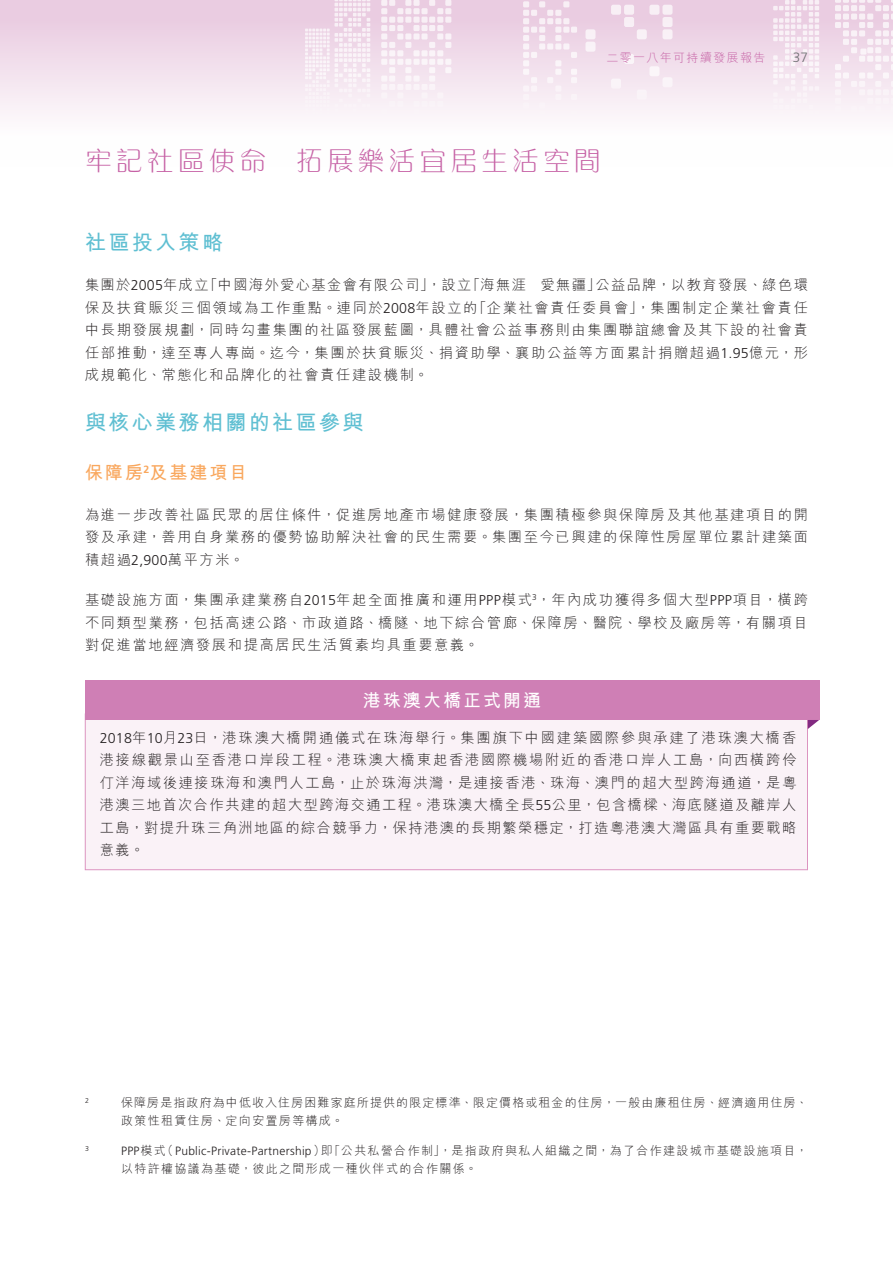
<style>
.page{position:relative;width:893px;height:1263px;background:#fff}
.page>*{position:absolute;margin:0;border:0;box-sizing:border-box;transform-origin:0 0}
.t1{font:300 27px "M Gentle HK";letter-spacing:.145em;color:#c661a5}
._03_H1{font:700 21px "M Hei HK";letter-spacing:.115em;color:#5fbfd2}
._04___H2{font:700 18px "M Hei HK";letter-spacing:.115em;color:#f9a75d}
.t2{font:700 18px "M Hei HK";letter-spacing:.115em;color:#fff}
._01_Body_Text{font:300 14.25px/22.5px "M Hei HK";letter-spacing:.115em;color:#231f20;text-align:justify}
._11_P0{font:300 14.25px/22.5px "M Hei HK";letter-spacing:.1em;color:#231f20;text-align:justify}
.t3{font:300 13.5px "Frutiger LT Std";color:#6c6d70}
._02_Note_Text{font:300 12px/18px "M Hei HK";letter-spacing:.115em;color:#231f20}
._02_Note_Text-2{font:300 12px/18px "M Hei HK";letter-spacing:.09em;color:#231f20}
.t4{font:300 12px "M Hei HK";letter-spacing:.115em;color:#c661a5}
._02_Note_Text-3{font:300 7.05px "Frutiger LT Std";color:#231f20}
.s1{font-family:"Frutiger LT Std"}
</style>
<div class="page">
<div style="left:0;top:0;width:893px;height:167px;background:linear-gradient(to bottom,#e8c8df,#fff)"></div>
<svg style="left:309px;top:124px;width:29px;height:9px"></svg>
<svg style="left:357px;top:0;width:13px;height:107px"></svg>
<svg style="left:348px;top:114px;width:22px;height:14px"></svg>
<svg style="left:773px;top:0;width:46px;height:133px"></svg>
<div style="left:835px;top:72px;width:6px;height:7px;background:#fbf6f9"></div>
<div style="left:843px;top:72px;width:6px;height:7px;background:#fbf6f9"></div>
<div style="left:859px;top:72px;width:6px;height:7px;background:#fbf6f9"></div>
<div style="left:867px;top:72px;width:6px;height:7px;background:#fbf6f9"></div>
<div style="left:883px;top:72px;width:6px;height:7px;background:#fbf6f9"></div>
<svg style="left:835px;top:0;width:58px;height:70px"></svg>
<svg style="left:835px;top:81px;width:58px;height:52px"></svg>
<div style="left:523px;top:43px;width:6px;height:7px;background:#f9f3f8"></div>
<div style="left:539px;top:43px;width:6px;height:7px;background:#f9f3f8"></div>
<div style="left:547px;top:43px;width:6px;height:7px;background:#f9f3f8"></div>
<div style="left:555px;top:43px;width:6px;height:7px;background:#f9f3f8"></div>
<svg style="left:523px;top:1px;width:54px;height:40px"></svg>
<div style="left:563px;top:43px;width:6px;height:7px;background:#f9f3f8"></div>
<svg style="left:523px;top:52px;width:54px;height:81px"></svg>
<div style="left:381px;top:33px;width:6px;height:7px;background:#f9f1f7"></div>
<div style="left:397px;top:33px;width:6px;height:7px;background:#f9f1f7"></div>
<svg style="left:381px;top:0;width:30px;height:31px"></svg>
<div style="left:405px;top:33px;width:6px;height:7px;background:#f9f1f7"></div>
<svg style="left:381px;top:42px;width:30px;height:82px"></svg>
<div style="left:413px;top:0;width:7px;height:6px;background:#f8eff5"></div>
<div style="left:413px;top:8px;width:7px;height:6px;background:#f8eff5"></div>
<div style="left:413px;top:17px;width:7px;height:6px;background:#f8eff5"></div>
<div style="left:413px;top:25px;width:7px;height:6px;background:#f8f0f6"></div>
<div style="left:413px;top:33px;width:7px;height:7px;background:#f9f1f7"></div>
<div style="left:413px;top:50px;width:7px;height:6px;background:#faf3f8"></div>
<div style="left:413px;top:59px;width:7px;height:6px;background:#faf5f8"></div>
<div style="left:413px;top:76px;width:7px;height:6px;background:#faf5f9"></div>
<div style="left:413px;top:84px;width:7px;height:6px;background:#faf3f8"></div>
<div style="left:413px;top:101px;width:7px;height:6px;background:#f9f3f8"></div>
<div style="left:413px;top:109px;width:7px;height:6px;background:#faf4f8"></div>
<div style="left:437px;top:33px;width:6px;height:7px;background:#f9f1f7"></div>
<svg style="left:429px;top:118px;width:14px;height:6px"></svg>
<svg style="left:429px;top:0;width:22px;height:31px"></svg>
<div style="left:445px;top:33px;width:6px;height:7px;background:#f9f1f7"></div>
<svg style="left:429px;top:42px;width:22px;height:65px"></svg>
<div style="left:421px;top:8px;width:7px;height:6px;background:#f8eff5"></div>
<div style="left:421px;top:17px;width:7px;height:6px;background:#f8eff5"></div>
<div style="left:421px;top:25px;width:7px;height:6px;background:#f8f0f6"></div>
<div style="left:421px;top:33px;width:7px;height:7px;background:#f9f1f7"></div>
<div style="left:421px;top:50px;width:7px;height:6px;background:#faf3f8"></div>
<div style="left:421px;top:59px;width:7px;height:6px;background:#faf5f8"></div>
<div style="left:421px;top:84px;width:7px;height:6px;background:#faf3f8"></div>
<div style="left:421px;top:92px;width:7px;height:6px;background:#f9f3f7"></div>
<div style="left:421px;top:101px;width:7px;height:6px;background:#f9f3f8"></div>
<div style="left:662px;top:5px;width:10px;height:10px;background:#f8eff5;border-radius:2px"></div>
<div style="left:662px;top:17px;width:10px;height:10px;background:#f8eff5;border-radius:2px"></div>
<div style="left:662px;top:29px;width:10px;height:10px;background:#f9f1f6;border-radius:2px"></div>
<div style="left:649px;top:5px;width:10px;height:10px;background:#f8eff5;border-radius:2px"></div>
<div style="left:649px;top:66px;width:10px;height:10px;background:#fbf6f9;border-radius:2px"></div>
<div style="left:637px;top:29px;width:10px;height:10px;background:#f9f1f6;border-radius:2px"></div>
<div style="left:662px;top:77px;width:10px;height:10px;background:#faf4f8;border-radius:2px"></div>
<div style="left:662px;top:114px;width:10px;height:10px;background:#fbf6f9;border-radius:2px"></div>
<div style="left:637px;top:90px;width:10px;height:10px;background:#f9f3f7;border-radius:2px"></div>
<div style="left:624px;top:5px;width:10px;height:10px;background:#f8eff5;border-radius:2px"></div>
<div style="left:624px;top:17px;width:10px;height:10px;background:#f8eff5;border-radius:2px"></div>
<div style="left:624px;top:54px;width:10px;height:10px;background:#faf4f8;border-radius:2px"></div>
<div style="left:611px;top:5px;width:10px;height:10px;background:#f8eff5;border-radius:2px"></div>
<div style="left:611px;top:79px;width:10px;height:10px;background:#faf4f8;border-radius:2px"></div>
<div style="left:585px;top:29px;width:10px;height:10px;background:#f9f1f6;border-radius:2px"></div>
<div style="left:585px;top:42px;width:10px;height:10px;background:#f9f3f8;border-radius:2px"></div>
<div style="left:624px;top:114px;width:10px;height:10px;background:#fbf6f9;border-radius:2px"></div>
<svg style="left:611px;top:127px;width:10px;height:6px"></svg>
<svg style="left:0;top:0;width:1px;height:167px"></svg>
<div style="left:85px;top:714px;width:723px;height:156px;background:#faf2f7;border:1px solid #dc94c0"></div>
<div style="left:85px;top:681px;width:734px;height:39px;background:#cf7fb5"></div>
<svg style="left:808px;top:720px;width:11px;height:9px"></svg>
<p class="t4" style="left:606px;top:51px;width:161px">二零一八年可持續發展報告</p>
<p class="t3" style="left:793px;top:50px;width:17px">37</p>
<h1 class="t1" style="left:85px;top:142px;width:517px">牢記社區使命 拓展樂活宜居生活空間</h1>
<p class="_03_H1" style="left:85px;top:227px;width:139px">社區投入策略</p>
<p class="_01_Body_Text" style="left:85px;top:273px;width:724px">集團於<span class="s1">2005</span>年成立「中國海外愛心基金會有限公司」，設立「海無涯 愛無疆」公益品牌，以教育發展、綠色環保及扶貧賑災三個領域為工作重點。連同於<span class="s1">2008</span>年設立的「企業社會責任委員會」，集團制定企業社會責任中長期發展規劃，同時勾畫集團的社區發展藍圖，具體社會公益事務則由集團聯誼總會及其下設的社會責任部推動，達至專人專崗。迄今，集團於扶貧賑災、捐資助學、襄助公益等方面累計捐贈超過<span class="s1">1.95</span>億元，形成規範化、常態化和品牌化的社會責任建設機制。</p>
<p class="_03_H1" style="left:85px;top:407px;width:280px">與核心業務相關的社區參與</p>
<p class="_04___H2" style="left:85px;top:459px;width:164px">保障房<sup>2</sup>及基建項目</p>
<p class="_01_Body_Text" style="left:85px;top:503px;width:724px">為進一步改善社區民眾的居住條件，促進房地產市場健康發展，集團積極參與保障房及其他基建項目的開發及承建，善用自身業務的優勢協助解決社會的民生需要。集團至今已興建的保障性房屋單位累計建築面積超過<span class="s1">2,900</span>萬平方米。</p>
<p class="_01_Body_Text" style="left:85px;top:588px;width:724px">基礎設施方面，集團承建業務自<span class="s1">2015</span>年起全面推廣和運用<span class="s1">PPP</span>模式<sup>3</sup>，年內成功獲得多個大型<span class="s1">PPP</span>項目，橫跨不同類型業務，包括高速公路、市政道路、橋隧、地下綜合管廊、保障房、醫院、學校及廠房等，有關項目對促進當地經濟發展和提高居民生活質素均具重要意義。</p>
<p class="t2" style="left:363px;top:688px;width:180px">港珠澳大橋正式開通</p>
<p class="_11_P0" style="left:100px;top:726px;width:698px"><span class="s1">2018</span>年<span class="s1">10</span>月<span class="s1">23</span>日，港珠澳大橋開通儀式在珠海舉行。集團旗下中國建築國際參與承建了港珠澳大橋香港接線觀景山至香港口岸段工程。港珠澳大橋東起香港國際機場附近的香港口岸人工島，向西橫跨伶仃洋海域後連接珠海和澳門人工島，止於珠海洪灣，是連接香港、珠海、澳門的超大型跨海通道，是粵港澳三地首次合作共建的超大型跨海交通工程。港珠澳大橋全長<span class="s1">55</span>公里，包含橋樑、海底隧道及離岸人工島，對提升珠三角洲地區的綜合競爭力，保持港澳的長期繁榮穩定，打造粵港澳大灣區具有重要戰略意義。</p>
<p class="_02_Note_Text-3" style="left:85px;top:1097px;width:5px">2</p>
<p class="_02_Note_Text-2" style="left:121px;top:1093px;width:688px">保障房是指政府為中低收入住房困難家庭所提供的限定標準、限定價格或租金的住房，一般由廉租住房、經濟適用住房、政策性租賃住房、定向安置房等構成。</p>
<p class="_02_Note_Text-3" style="left:85px;top:1145px;width:5px">3</p>
<p class="_02_Note_Text" style="left:121px;top:1142px;width:688px"><span class="s1">PPP</span>模式（<span class="s1">Public-Private-Partnership</span>）即「公共私營合作制」，是指政府與私人組織之間，為了合作建設城市基礎設施項目，以特許權協議為基礎，彼此之間形成一種伙伴式的合作關係。</p>
</div>
